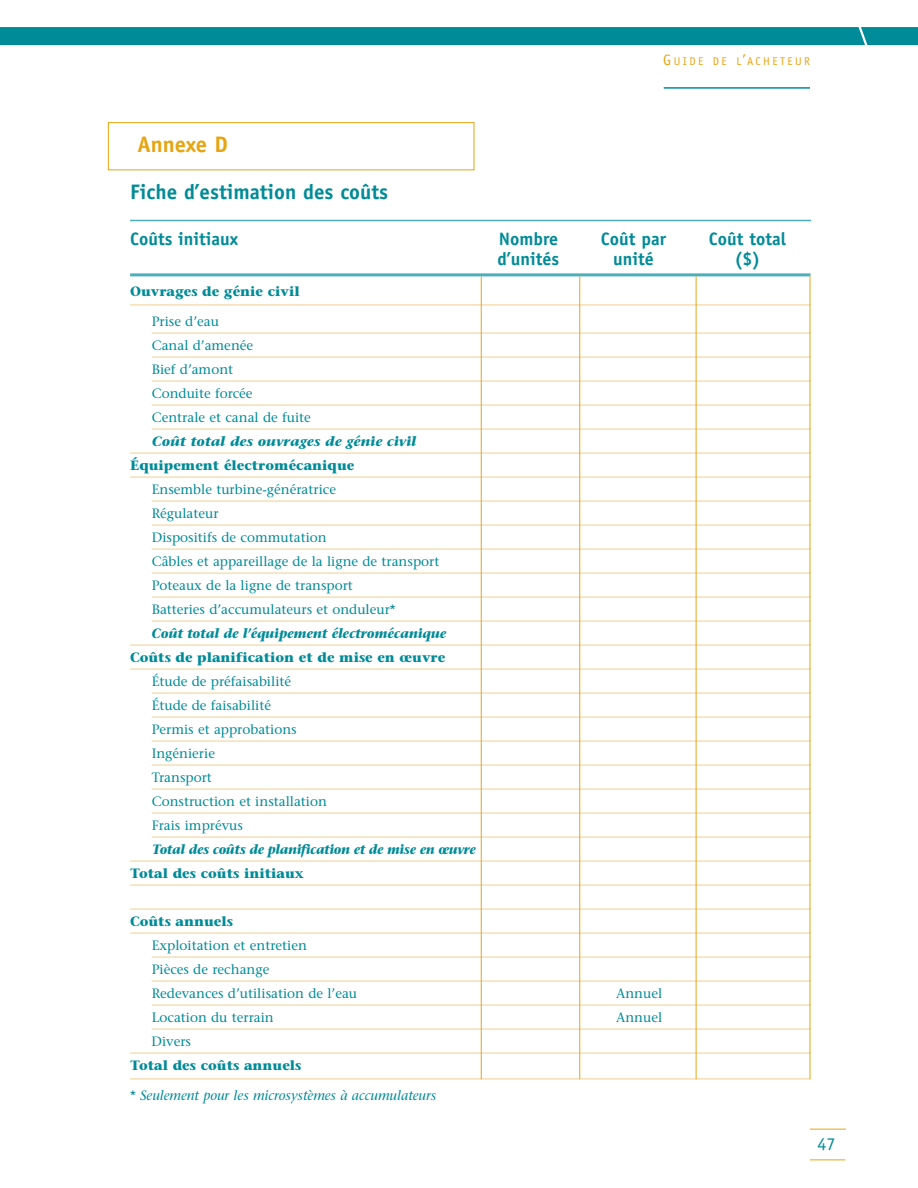
<style>
.page{position:relative;width:918px;height:1188px;background:#fff}
.page>*{position:absolute;margin:0;border:0;box-sizing:border-box;transform-origin:0 0}
.t1{font:700 22.5px "Officina Sans";color:#e7a513}
.t2{font:700 21px "Officina Sans";color:#008b98}
.t3{font:700 18px "Officina Sans";color:#008b98}
.t4{font:18px "Officina Sans";color:#008b98}
.t5{font:13.5px/24px "Stone Serif";color:#008b98}
.t6{font:700 13.5px "Stone Serif";color:#008b98}
.t7{font:italic 13.5px "Stone Serif";color:#008b98}
.t8{font:italic 700 13.5px "Stone Serif";letter-spacing:-.005em;color:#008b98;scale:.9 1}
.t9{font:italic 700 13.5px "Stone Serif";letter-spacing:-.005em;color:#008b98;scale:.93 1}
.t10{font:italic 700 13.5px "Stone Serif";letter-spacing:-.005em;color:#008b98}
.t11{font:11.25px "Officina Sans";letter-spacing:.215em;color:#e7a513}
.s1{font-size:15px}
.s2{font-style:normal}
</style>
<div class="page">
<hr style="left:130px;top:273px;width:681px;height:3px;background:#4aafba">
<hr style="left:130px;top:304px;width:681px;height:2px;background:#f7deb4">
<hr style="left:152px;top:332px;width:659px;height:2px;background:#f7deb4">
<hr style="left:152px;top:356px;width:659px;height:2px;background:#f7deb4">
<hr style="left:152px;top:380px;width:659px;height:2px;background:#f7deb4">
<hr style="left:152px;top:404px;width:659px;height:2px;background:#f7deb4">
<hr style="left:152px;top:428px;width:659px;height:2px;background:#f7deb4">
<hr style="left:130px;top:452px;width:681px;height:2px;background:#f7deb4">
<hr style="left:130px;top:476px;width:681px;height:2px;background:#f7deb4">
<hr style="left:152px;top:500px;width:659px;height:2px;background:#f7deb4">
<hr style="left:152px;top:524px;width:659px;height:2px;background:#f7deb4">
<hr style="left:152px;top:548px;width:659px;height:2px;background:#f7deb4">
<hr style="left:152px;top:572px;width:659px;height:2px;background:#f7deb4">
<hr style="left:152px;top:596px;width:659px;height:2px;background:#f7deb4">
<hr style="left:152px;top:620px;width:659px;height:2px;background:#f7deb4">
<hr style="left:130px;top:644px;width:681px;height:2px;background:#f7deb4">
<hr style="left:130px;top:668px;width:681px;height:2px;background:#f7deb4">
<hr style="left:152px;top:692px;width:659px;height:2px;background:#f7deb4">
<hr style="left:152px;top:716px;width:659px;height:2px;background:#f7deb4">
<hr style="left:152px;top:740px;width:659px;height:2px;background:#f7deb4">
<hr style="left:152px;top:764px;width:659px;height:2px;background:#f7deb4">
<hr style="left:152px;top:788px;width:659px;height:2px;background:#f7deb4">
<hr style="left:152px;top:812px;width:659px;height:2px;background:#f7deb4">
<hr style="left:152px;top:836px;width:659px;height:2px;background:#f7deb4">
<hr style="left:130px;top:860px;width:681px;height:2px;background:#f7deb4">
<hr style="left:130px;top:884px;width:681px;height:2px;background:#f7deb4">
<hr style="left:130px;top:908px;width:681px;height:2px;background:#f7deb4">
<hr style="left:130px;top:932px;width:681px;height:2px;background:#f7deb4">
<hr style="left:152px;top:956px;width:659px;height:2px;background:#f7deb4">
<hr style="left:152px;top:980px;width:659px;height:2px;background:#f7deb4">
<hr style="left:152px;top:1004px;width:659px;height:2px;background:#f7deb4">
<hr style="left:152px;top:1028px;width:659px;height:2px;background:#f7deb4">
<hr style="left:130px;top:1052px;width:681px;height:2px;background:#f7deb4">
<hr style="left:130px;top:1078px;width:681px;height:2px;background:#f7deb4">
<hr style="left:481px;top:276px;width:1px;height:803px;background:#e7a513">
<hr style="left:579px;top:276px;width:1px;height:803px;background:#e7a513">
<hr style="left:696px;top:276px;width:1px;height:803px;background:#e7a513">
<hr style="left:810px;top:276px;width:1px;height:803px;background:#e7a513">
<hr style="left:664px;top:87px;width:146px;height:2px;background:#008b98">
<hr style="left:810px;top:1129px;width:36px;height:1px;background:#e7a513">
<hr style="left:810px;top:1160px;width:35px;height:1px;background:#e7a513">
<div style="left:0;top:27px;width:918px;height:18px;background:#008b98"></div>
<hr style="left:130px;top:220px;width:681px;height:1px;background:#4aafba">
<div style="left:108px;top:122px;width:366px;height:48px;border:1px solid #e7a513"></div>
<svg style="left:720px;top:27px;width:198px;height:654px"></svg>
<p class="t11" style="left:663px;top:57px;width:148px"><span class="s1">G</span>UIDE DE L<span class="s1">’</span>ACHETEUR</p>
<h1 class="t1" style="left:137px;top:136px;width:92px">Annexe D</h1>
<h2 class="t2" style="left:130px;top:184px;width:260px">Fiche d’estimation des coûts</h2>
<h3 class="t3" style="left:130px;top:232px;width:110px">Coûts initiaux</h3>
<h3 class="t3" style="left:499px;top:232px;width:61px">Nombre</h3>
<h3 class="t3" style="left:601px;top:232px;width:67px">Coût par</h3>
<h3 class="t3" style="left:709px;top:232px;width:79px">Coût total</h3>
<h3 class="t3" style="left:498px;top:252px;width:63px">d’unités</h3>
<h3 class="t3" style="left:613px;top:252px;width:42px">unité</h3>
<h3 class="t3" style="left:735px;top:252px;width:27px">($)</h3>
<p class="t6" style="left:130px;top:286px;width:171px">Ouvrages de génie civil</p>
<p class="t5" style="left:152px;top:311px;width:161px">Prise d’eau<br>Canal d’amenée<br>Bief d’amont<br>Conduite forcée<br>Centrale et canal de fuite</p>
<p class="t10" style="left:152px;top:436px;width:266px">Coût total des ouvrages de génie civil</p>
<p class="t6" style="left:130px;top:460px;width:226px">Équipement électromécanique</p>
<p class="t5" style="left:152px;top:479px;width:289px">Ensemble turbine-génératrice<br>Régulateur<br>Dispositifs de commutation<br>Câbles et appareillage de la ligne de transport<br>Poteaux de la ligne de transport<br>Batteries d’accumulateurs et onduleur*</p>
<p class="t9" style="left:151px;top:628px;width:318px">Coût total de l’équipement électromécanique</p>
<p class="t6" style="left:130px;top:652px;width:317px">Coûts de planification et de mise en œuvre</p>
<p class="t5" style="left:152px;top:671px;width:177px">Étude de préfaisabilité<br>Étude de faisabilité<br>Permis et approbations<br>Ingénierie<br>Transport<br>Construction et installation<br>Frais imprévus</p>
<p class="t8" style="left:152px;top:844px;width:361px">Total des coûts de planification et de mise en œuvre</p>
<p class="t6" style="left:130px;top:868px;width:175px">Total des coûts initiaux</p>
<p class="t6" style="left:130px;top:916px;width:104px">Coûts annuels</p>
<p class="t5" style="left:152px;top:935px;width:207px">Exploitation et entretien<br>Pièces de rechange<br>Redevances d’utilisation de l’eau</p>
<p class="t5" style="left:616px;top:983px;width:48px">Annuel</p>
<p class="t5" style="left:152px;top:1007px;width:124px">Location du terrain</p>
<p class="t5" style="left:616px;top:1007px;width:48px">Annuel</p>
<p class="t5" style="left:151px;top:1031px;width:41px">Divers</p>
<p class="t6" style="left:130px;top:1060px;width:173px">Total des coûts annuels</p>
<p class="t7" style="left:130px;top:1090px;width:308px"><span class="s2">*</span> Seulement pour les microsystèmes à accumulateurs</p>
<h3 class="t4" style="left:818px;top:1137px;width:19px">47</h3>
</div>
